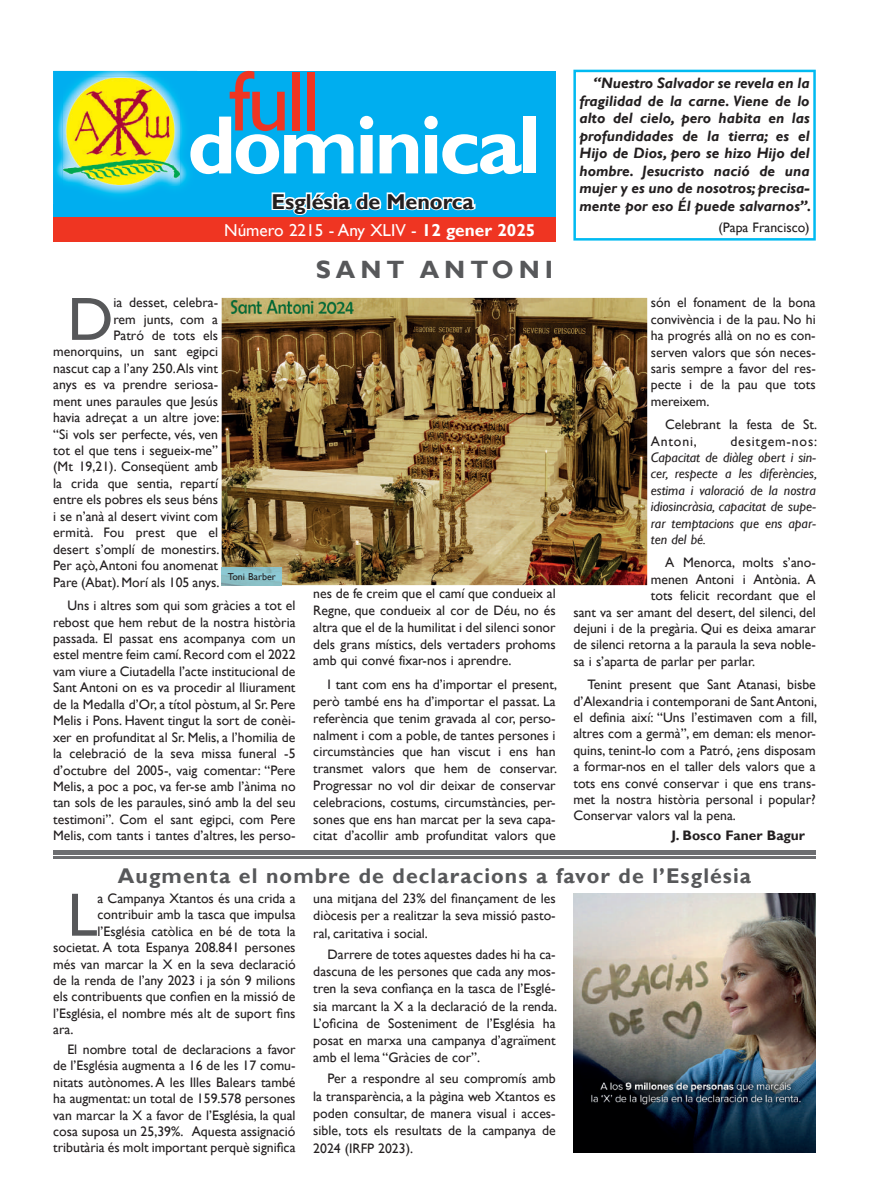
<style>
.page{position:relative;width:869px;height:1188px;background:#fff}
.page>*{position:absolute;margin:0;border:0;box-sizing:border-box;transform-origin:0 0}
.t1{font:86.12px "Gill Sans";color:#ef3522}
.t2{font:700 83.25px "Gill Sans";letter-spacing:-.04em;color:#fff}
.t3{font:61.38px "Gill Sans";color:#57585a}
.t4{font:700 25px "Gill Sans";letter-spacing:.2em;color:#57585a}
.t5{font:700 21.5px "Gill Sans";color:#231f20}
.t6{font:700 21.25px "Gill Sans";letter-spacing:.05em;color:#57585a}
.t7{font:17.25px "Gill Sans";color:#fff}
.t8{font:italic 700 15px/17.5px "Gill Sans";color:#231f20;text-align:justify}
.t9{font:13.75px/16.4px "Gill Sans";color:#231f20;text-align:justify}
.t10{font:italic 13.75px/16.4px "Gill Sans";color:#231f20;text-align:justify}
.t11{font:700 13.75px "Gill Sans";color:#231f20}
.t12{font:13.75px "Gill Sans";letter-spacing:.06em;color:#231f20}
.t13{font:10px "Gill Sans";color:#231f20}
.s1{font-weight:700}
</style>
<div class="page">
<svg style="left:573px;top:70px;width:242px;height:170px"></svg>
<img style="left:573px;top:893px;width:242px;height:259px">
<hr style="left:53px;top:850px;width:762px;height:2px;background:#6c6d70">
<hr style="left:53px;top:853px;width:762px;height:1px;background:#6c6d70">
<hr style="left:53px;top:855px;width:762px;height:2px;background:#6c6d70">
<img style="left:221px;top:298px;width:426px;height:287px">
<div style="left:53px;top:71px;width:502px;height:171px;background:#00aeef"></div>
<div style="left:53px;top:217px;width:502px;height:25px;background:#ef3522"></div>
<img style="left:53px;top:71px;width:139px;height:132px">
<img style="left:63px;top:77px;width:117px;height:36px">
<img style="left:63px;top:113px;width:39px;height:73px">
<img style="left:141px;top:113px;width:39px;height:73px">
<img style="left:102px;top:184px;width:39px;height:2px">
<img style="left:64px;top:78px;width:115px;height:106px">
<svg style="left:271px;top:192px;width:205px;height:23px"></svg>
<img style="left:221px;top:567px;width:61px;height:18px">
<h1 class="t1" style="left:229px;top:51px;width:93px">full</h1>
<h2 class="t2" style="left:187px;top:95px;width:354px">dominical</h2>
<h3 class="t5" style="left:271px;top:188px;width:204px">Església de Menorca</h3>
<p class="t7" style="left:224px;top:220px;width:312px">Número 2215 - Any XLIV - <span class="s1">12 gener 2025</span></p>
<p class="t9" style="left:53px;top:295px;width:168px;text-align:right">ia desset, celebra-<br>rem junts, com a<br>Patró de tots els menorquins, un sant egipci nascut cap a l’any 250.Als vint anys es va prendre seriosa&shy;ment unes paraules que Jesús havia adreçat a un altre jove: “Si vols ser perfecte, vés, ven tot el que tens i segueix-me” (Mt 19,21). Conseqüent amb la crida que sentia, repartí entre els pobres els seus béns i se n’anà al desert vivint com ermità. Fou prest que el desert s’omplí de monestirs.<br>Per açò, Antoni fou anomenat<br>Pare (Abat). Morí als 105 anys.</p>
<p class="t9" style="left:53px;top:597px;width:244px;text-indent:14px">Uns i altres som qui som gràcies a tot el rebost que hem rebut de la nostra història passada. El passat ens acompanya com un estel mentre feim camí. Record com el 2022 vam viure a Ciutadella l’acte institucional de Sant Antoni on es va procedir al lliurament de la Medalla d’Or, a títol pòstum, al Sr. Pere Melis i Pons. Havent tingut la sort de conèi&shy;xer en profunditat al Sr. Melis, a l’homilia de la celebració de la seva missa funeral -5 d’octubre del 2005-, vaig comentar: “Pere Melis, a poc a poc, va fer-se amb l’ànima no tan sols de les paraules, sinó amb la del seu testimoni”. Com el sant egipci, com Pere Melis, com tants i tantes d’altres, les perso-</p>
<h3 class="t3" style="left:67px;top:283px;width:48px">D</h3>
<p class="t13" style="left:228px;top:570px;width:49px">Toni Barber</p>
<h3 class="t4" style="left:315px;top:254px;width:239px">SANT ANTONI</h3>
<p class="t9" style="left:313px;top:585px;width:244px;line-height:16.8px">nes de fe creim que el camí que condueix al Regne, que condueix al cor de Déu, no és altra que el de la humilitat i del silenci sonor dels grans místics, dels vertaders prohoms amb qui convé fixar-nos i aprendre.</p>
<p class="t9" style="left:313px;top:676px;width:245px;line-height:16.8px;text-indent:14px">I tant com ens ha d’importar el present, però també ens ha d’importar el passat. La referència que tenim gravada al cor, perso&shy;nalment i com a poble, de tantes persones i circumstàncies que han viscut i ens han transmet valors que hem de conservar.<br>Progressar no vol dir deixar de conservar celebracions, costums, circumstàncies, per&shy;sones que ens han marcat per la seva capa&shy;citat d’acollir amb profunditat valors que</p>
<p class="t8" style="left:579px;top:75px;width:233px;text-indent:14px">“Nuestro Salvador se revela en la fragilidad de la carne. Viene de lo alto del cielo, pero habita en las profundidades de la tierra; es el Hijo de Dios, pero se hizo Hijo del hombre. Jesucristo nació de una mujer y es uno de nosotros; precisa&shy;mente por eso Él puede salvarnos”.</p>
<p class="t9" style="left:718px;top:220px;width:93px">(Papa Francisco)</p>
<p class="t9" style="left:650px;top:295px;width:166px">són el fonament de la bona convivència i de la pau. No hi ha progrés allà on no es con&shy;serven valors que són neces&shy;saris sempre a favor del res&shy;pecte i de la pau que tots mereixem.</p>
<p class="t9" style="left:650px;top:416px;width:168px;text-indent:14px">Celebrant la festa de St.<br>Antoni,</p>
<p class="t12" style="left:730px;top:433px;width:88px">desitgem-nos:</p>
<p class="t10" style="left:650px;top:449px;width:168px">Capacitat de diàleg obert i sin&shy;cer, respecte a les diferències, estima i valoració de la nostra idiosincràsia, capacitat de supe&shy;rar temptacions que ens apar&shy;ten del bé.</p>
<p class="t9" style="left:664px;top:554px;width:152px">A Menorca, molts s’ano-</p>
<p class="t9" style="left:650px;top:571px;width:166px">menen Antoni i Antònia. A</p>
<p class="t9" style="left:650px;top:587px;width:166px">tots felicit recordant que el</p>
<p class="t9" style="left:573px;top:604px;width:244px">sant va ser amant del desert, del silenci, del</p>
<p class="t9" style="left:573px;top:620px;width:244px">dejuni i de la pregària. Qui es deixa amarar</p>
<p class="t9" style="left:573px;top:636px;width:244px">de silenci retorna a la paraula la seva noble-</p>
<p class="t9" style="left:573px;top:653px;width:183px">sa i s’aparta de parlar per parlar.</p>
<p class="t9" style="left:573px;top:676px;width:245px;text-indent:14px">Tenint present que Sant Atanasi, bisbe d’Alexandria i contemporani de Sant Antoni, el definia així: “Uns l’estimaven com a fill, altres com a germà”, em deman: els menor&shy;quins, tenint-lo com a Patró, ¿ens disposam a formar-nos en el taller dels valors que a tots ens convé conservar i que ens trans&shy;met la nostra història personal i popular?<br>Conservar valors val la pena.</p>
<p class="t11" style="left:671px;top:827px;width:135px">J. Bosco Faner Bagur</p>
<h3 class="t6" style="left:118px;top:863px;width:634px">Augmenta el nombre de declaracions a favor de l’Església</h3>
<h3 class="t3" style="left:67px;top:879px;width:32px">L</h3>
<p class="t9" style="left:97px;top:890px;width:199px">a Campanya Xtantos és una crida a</p>
<p class="t9" style="left:97px;top:906px;width:199px">contribuir amb la tasca que impulsa</p>
<p class="t9" style="left:97px;top:922px;width:199px">l’Església catòlica en bé de tota la</p>
<p class="t9" style="left:53px;top:939px;width:244px">societat. A tota Espanya 208.841 persones</p>
<p class="t9" style="left:53px;top:955px;width:244px">més van marcar la X en la seva declaració</p>
<p class="t9" style="left:53px;top:972px;width:244px">de la renda de l’any 2023 i ja són 9 milions</p>
<p class="t9" style="left:53px;top:988px;width:244px">els contribuents que confien en la missió de</p>
<p class="t9" style="left:53px;top:1004px;width:244px">l’Església, el nombre més alt de suport fins</p>
<p class="t9" style="left:53px;top:1021px;width:22px">ara.</p>
<p class="t9" style="left:53px;top:1041px;width:244px;text-indent:14px">El nombre total de declaracions a favor de l’Església augmenta a 16 de les 17 comu&shy;nitats autònomes. A les Illes Balears també ha augmentat: un total de 159.578 persones van marcar la X a favor de l’Església, la qual cosa suposa un 25,39%. Aquesta assignació tributària és molt important perquè significa</p>
<p class="t9" style="left:313px;top:889px;width:244px;line-height:17.2px">una mitjana del 23% del finançament de les diòcesis per a realitzar la seva missió pasto&shy;ral, caritativa i social.</p>
<p class="t9" style="left:313px;top:945px;width:245px;line-height:17.2px;text-indent:14px">Darrere de totes aquestes dades hi ha ca&shy;dascuna de les persones que cada any mos&shy;tren la seva confiança en la tasca de l’Esglé&shy;sia marcant la X a la declaració de la renda.<br>L’oficina de Sosteniment de l’Església ha posat en marxa una campanya d’agraïment amb el lema “Gràcies de cor”.</p>
<p class="t9" style="left:313px;top:1069px;width:244px;line-height:17.2px;text-indent:14px">Per a respondre al seu compromís amb la transparència, a la pàgina web Xtantos es poden consultar, de manera visual i acces&shy;sible, tots els resultats de la campanya de 2024 (IRFP 2023).</p>
</div>
